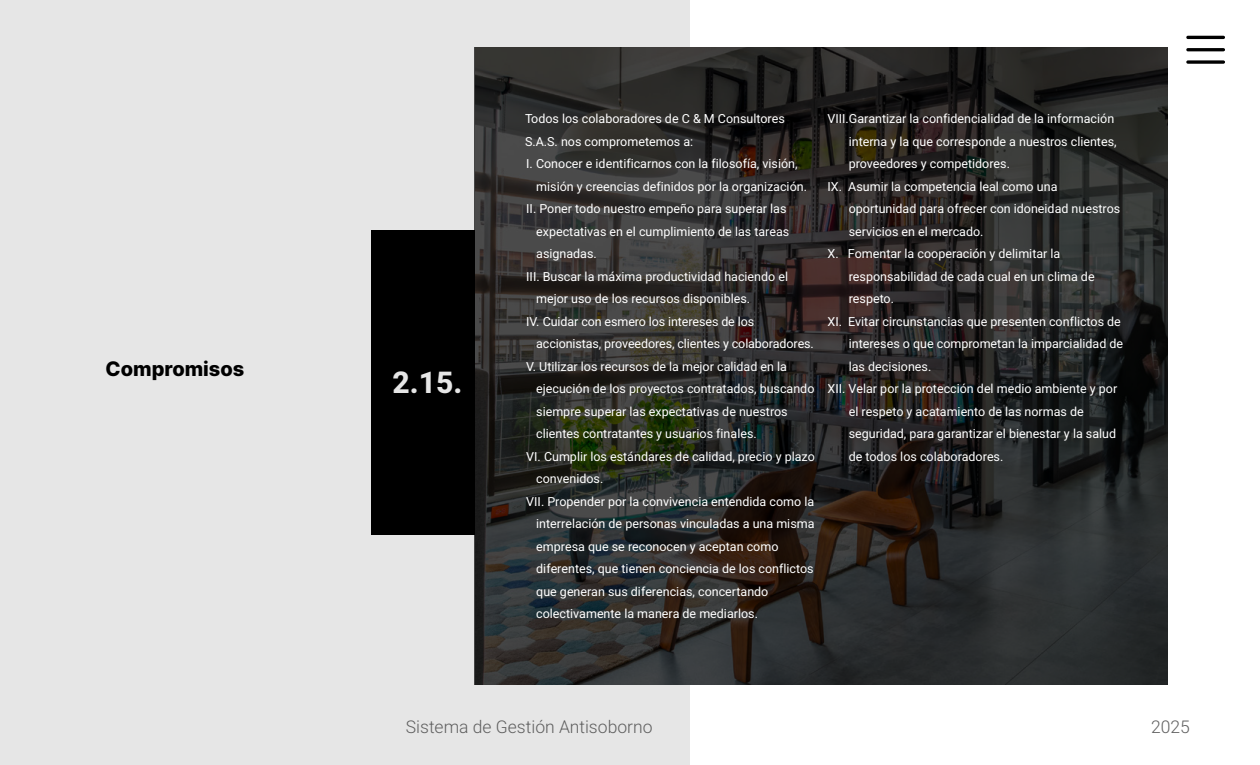
<style>
.page{position:relative;width:1260px;height:765px;background:#fff}
.page>*{position:absolute;margin:0;border:0;box-sizing:border-box;transform-origin:0 0}
.t1{font:800 30px "Heebo";color:#e6e6e6}
.t2{font:800 20px "Inter";color:#000}
.t3{font:300 17.5px "Heebo";color:#606060}
.t4{font:12.5px "Heebo";color:#fff}
</style>
<div class="page">
<div style="left:0;top:0;width:690px;height:765px;background:#e6e6e6"></div>
<svg style="left:474px;top:48px;width:694px;height:637px;background:#2a2928"></svg>
<div style="left:371px;top:230px;width:104px;height:305px;background:#000"></div>
<svg style="left:1186px;top:36px;width:39px;height:3px"></svg>
<svg style="left:1186px;top:60px;width:39px;height:4px"></svg>
<svg style="left:1186px;top:48px;width:39px;height:3px"></svg>
<h2 class="t2" style="left:106px;top:354px;width:140px">Compromisos</h2>
<h1 class="t1" style="left:392px;top:361px;width:71px">2.15.</h1>
<p class="t4" style="left:525px;top:110px;width:261px">Todos los colaboradores de C &amp; M Consultores</p>
<p class="t4" style="left:525px;top:133px;width:170px">S.A.S. nos comprometemos a:</p>
<p class="t4" style="left:526px;top:155px;width:273px">I. Conocer e identificarnos con la filosofía, visión,</p>
<p class="t4" style="left:536px;top:178px;width:272px">misión y creencias definidos por la organización.</p>
<p class="t4" style="left:526px;top:200px;width:262px">II. Poner todo nuestro empeño para superar las</p>
<p class="t4" style="left:536px;top:223px;width:255px">expectativas en el cumplimiento de las tareas</p>
<p class="t4" style="left:536px;top:245px;width:62px">asignadas.</p>
<p class="t4" style="left:526px;top:268px;width:263px">III. Buscar la máxima productividad haciendo el</p>
<p class="t4" style="left:536px;top:290px;width:215px">mejor uso de los recursos disponibles.</p>
<p class="t4" style="left:526px;top:313px;width:230px">IV. Cuidar con esmero los intereses de los</p>
<p class="t4" style="left:536px;top:335px;width:279px">accionistas, proveedores, clientes y colaboradores.</p>
<p class="t4" style="left:526px;top:358px;width:262px">V. Utilizar los recursos de la mejor calidad en la</p>
<p class="t4" style="left:536px;top:380px;width:280px">ejecución de los proyectos contratados, buscando</p>
<p class="t4" style="left:536px;top:403px;width:253px">siempre superar las expectativas de nuestros</p>
<p class="t4" style="left:536px;top:425px;width:222px">clientes contratantes y usuarios finales.</p>
<p class="t4" style="left:526px;top:448px;width:290px">VI. Cumplir los estándares de calidad, precio y plazo</p>
<p class="t4" style="left:536px;top:470px;width:69px">convenidos.</p>
<p class="t4" style="left:526px;top:493px;width:289px">VII. Propender por la convivencia entendida como la</p>
<p class="t4" style="left:536px;top:515px;width:280px">interrelación de personas vinculadas a una misma</p>
<p class="t4" style="left:536px;top:538px;width:244px">empresa que se reconocen y aceptan como</p>
<p class="t4" style="left:536px;top:560px;width:279px">diferentes, que tienen conciencia de los conflictos</p>
<p class="t4" style="left:536px;top:583px;width:234px">que generan sus diferencias, concertando</p>
<p class="t4" style="left:536px;top:605px;width:223px">colectivamente la manera de mediarlos.</p>
<p class="t4" style="left:828px;top:110px;width:288px">VIII.Garantizar la confidencialidad de la información</p>
<p class="t4" style="left:849px;top:133px;width:269px">interna y la que corresponde a nuestros clientes,</p>
<p class="t4" style="left:849px;top:155px;width:163px">proveedores y competidores.</p>
<p class="t4" style="left:828px;top:178px;width:231px">IX. Asumir la competencia leal como una</p>
<p class="t4" style="left:849px;top:200px;width:273px">oportunidad para ofrecer con idoneidad nuestros</p>
<p class="t4" style="left:849px;top:223px;width:136px">servicios en el mercado.</p>
<p class="t4" style="left:828px;top:245px;width:234px">X. Fomentar la cooperación y delimitar la</p>
<p class="t4" style="left:849px;top:268px;width:247px">responsabilidad de cada cual en un clima de</p>
<p class="t4" style="left:849px;top:290px;width:47px">respeto.</p>
<p class="t4" style="left:828px;top:313px;width:295px">XI. Evitar circunstancias que presenten conflictos de</p>
<p class="t4" style="left:849px;top:335px;width:276px">intereses o que comprometan la imparcialidad de</p>
<p class="t4" style="left:849px;top:358px;width:84px">las decisiones.</p>
<p class="t4" style="left:828px;top:380px;width:291px">XII. Velar por la protección del medio ambiente y por</p>
<p class="t4" style="left:849px;top:403px;width:237px">el respeto y acatamiento de las normas de</p>
<p class="t4" style="left:849px;top:425px;width:269px">seguridad, para garantizar el bienestar y la salud</p>
<p class="t4" style="left:849px;top:448px;width:156px">de todos los colaboradores.</p>
<h3 class="t3" style="left:406px;top:714px;width:248px">Sistema de Gestión Antisoborno</h3>
<h3 class="t3" style="left:1151px;top:714px;width:40px">2025</h3>
</div>
